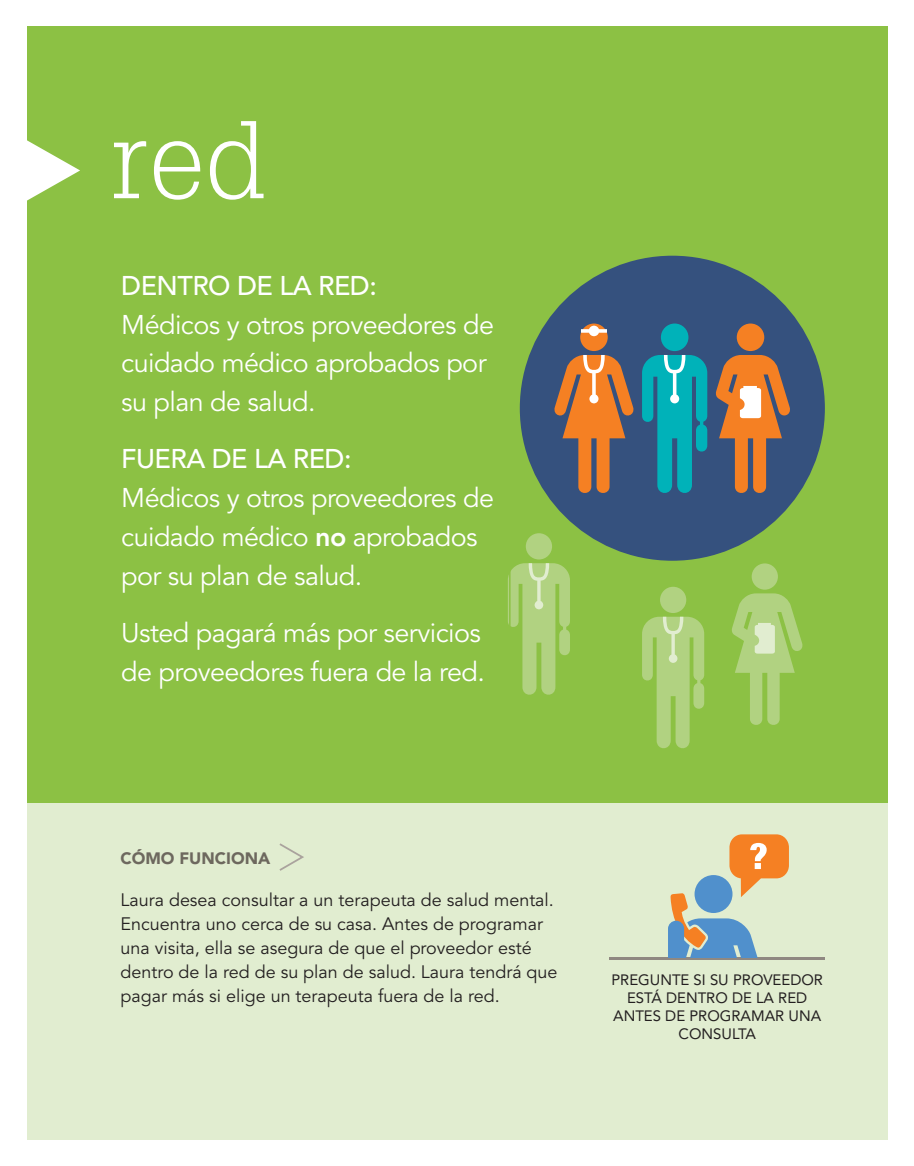
<style>
.page{position:relative;width:914px;height:1166px;background:#fff}
.page>*{position:absolute;margin:0;border:0;box-sizing:border-box;transform-origin:0 0}
.Term{font:300 107.62px "Glypha LT Std";color:#fff}
.Definition{font:26.95px/38.9px "Avenir LT Std";letter-spacing:-.02em;color:#fff}
.Subhead_CAPS{font:500 26.95px "Avenir LT Std";letter-spacing:-.02em;color:#fff}
.Text_12_16{font:17.85px/24px "Avenir LT Std";color:#231f20}
.t1{font:900 16.45px "Avenir LT Std";color:#6d685e}
.Caption_CAPS{font:14.88px/17.8px "Avenir LT Std";color:#231f20;text-align:center}
.s1{font-weight:800}
</style>
<div class="page">
<div style="left:26px;top:26px;width:861px;height:1113px;background:#8cc144"></div>
<div style="left:26px;top:803px;width:861px;height:336px;background:#e1edd0"></div>
<svg style="left:279px;top:843px;width:25px;height:28px"></svg>
<svg style="left:26px;top:135px;width:54px;height:71px"></svg>
<div style="left:526px;top:533px;width:26px;height:26px;background:#b1d281;border-radius:50%"></div>
<svg style="left:510px;top:563px;width:60px;height:132px"></svg>
<div style="left:660px;top:587px;width:26px;height:26px;background:#b1d281;border-radius:50%"></div>
<svg style="left:642px;top:616px;width:62px;height:133px"></svg>
<svg style="left:732px;top:593px;width:71px;height:132px"></svg>
<div style="left:751px;top:563px;width:27px;height:26px;background:#b1d281;border-radius:50%"></div>
<div style="left:520px;top:256px;width:304px;height:305px;background:#35517e;border-radius:50%"></div>
<div style="left:580px;top:323px;width:27px;height:28px;background:#f58023;border-radius:50%"></div>
<svg style="left:554px;top:355px;width:80px;height:138px"></svg>
<svg style="left:581px;top:326px;width:26px;height:10px"></svg>
<svg style="left:715px;top:355px;width:75px;height:138px"></svg>
<div style="left:736px;top:323px;width:28px;height:28px;background:#f58023;border-radius:50%"></div>
<div style="left:661px;top:323px;width:27px;height:28px;background:#00b2b9;border-radius:50%"></div>
<svg style="left:642px;top:355px;width:65px;height:138px"></svg>
<hr style="left:609px;top:957px;width:215px;height:3px;background:#8f8881">
<svg style="left:668px;top:834px;width:121px;height:123px"></svg>
<p class="Term" style="left:112px;top:99px;width:155px">red</p>
<p class="Subhead_CAPS" style="left:121px;top:270px;width:257px">DENTRO DE LA RED:</p>
<p class="Definition" style="left:121px;top:306px;width:374px">Médicos y otros proveedores de cuidado médico aprobados por su plan de salud.</p>
<p class="Subhead_CAPS" style="left:121px;top:443px;width:232px">FUERA DE LA RED:</p>
<p class="Definition" style="left:121px;top:479px;width:374px">Médicos y otros proveedores de cuidado médico <span class="s1">no</span> aprobados por su plan de salud.</p>
<p class="Definition" style="left:121px;top:613px;width:365px">Usted pagará más por servicios de proveedores fuera de la red.</p>
<p class="t1" style="left:120px;top:848px;width:151px">CÓMO FUNCIONA</p>
<p class="Text_12_16" style="left:120px;top:888px;width:438px">Laura desea consultar a un terapeuta de salud mental.<br>Encuentra uno cerca de su casa. Antes de programar una visita, ella se asegura de que el proveedor esté dentro de la red de su plan de salud. Laura tendrá que pagar más si elige un terapeuta fuera de la red.</p>
<p class="Caption_CAPS" style="left:611px;top:970px;width:213px">PREGUNTE SI SU PROVEEDOR<br>ESTÁ DENTRO DE LA RED<br>ANTES DE PROGRAMAR UNA<br>CONSULTA</p>
</div>
